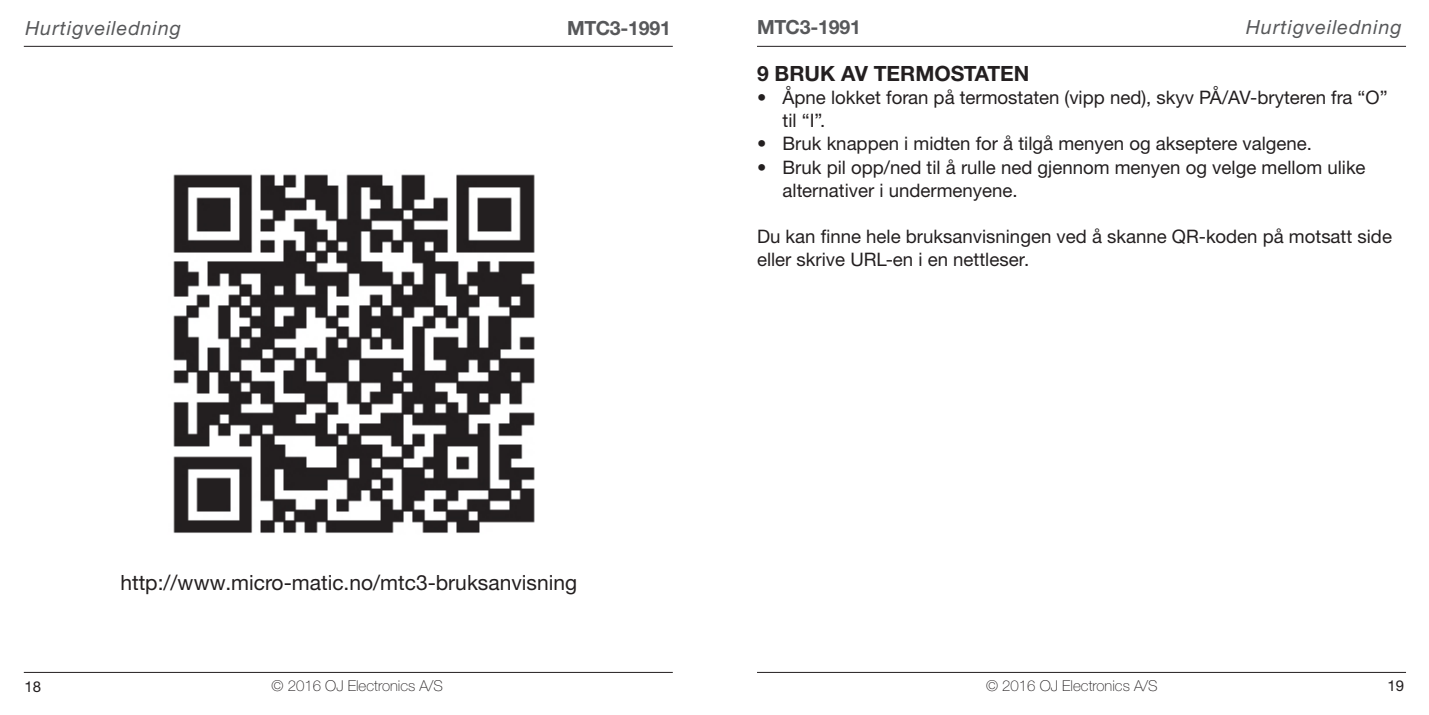
<style>
.page{position:relative;width:1429px;height:715px;background:#fff}
.page>*{position:absolute;margin:0;border:0;box-sizing:border-box;transform-origin:0 0}
.t1{font:21px "Helvetica Neue LTW1 G";color:#231f20}
.t2{font:700 21px "Helvetica Neue LTW1 G";color:#231f20}
.t3{font:italic 19.5px "Helvetica Neue LTW1 G";letter-spacing:.05em;color:#57585a}
.t4{font:700 19.5px "Helvetica Neue LTW1 G";letter-spacing:-.01em;color:#57585a}
.t5{font:18.6px/23.1px "Helvetica Neue LTW1 G";color:#231f20}
.t6{font:100 15px "Helvetica Neue LTW1 G";color:#231f20}
.t7{font:15px "Helvetica Neue LTW1 G";color:#231f20}
</style>
<div class="page">
<hr style="left:24px;top:671px;width:649px;height:1px;background:#231f20">
<hr style="left:24px;top:46px;width:649px;height:1px;background:#231f20">
<hr style="left:757px;top:671px;width:649px;height:1px;background:#231f20">
<hr style="left:757px;top:46px;width:649px;height:1px;background:#231f20">
<img style="left:173px;top:174px;width:362px;height:359px">
<p class="t3" style="left:26px;top:16px;width:157px">Hurtigveiledning</p>
<p class="t4" style="left:567px;top:16px;width:106px">MTC3-1991</p>
<p class="t4" style="left:757px;top:15px;width:106px">MTC3-1991</p>
<p class="t3" style="left:1246px;top:15px;width:157px">Hurtigveiledning</p>
<p class="t2" style="left:757px;top:61px;width:274px">9 BRUK AV TERMOSTATEN</p>
<p class="t5" style="left:782px;top:86px;width:606px;text-indent:-26px">• Åpne lokket foran på termostaten (vipp ned), skyv PÅ/AV-bryteren fra “O” til “I”.</p>
<p class="t5" style="left:757px;top:132px;width:556px">• Bruk knappen i midten for å tilgå menyen og akseptere valgene.</p>
<p class="t5" style="left:782px;top:155px;width:584px;text-indent:-26px">• Bruk pil opp/ned til å rulle ned gjennom menyen og velge mellom ulike alternativer i undermenyene.</p>
<p class="t5" style="left:757px;top:224px;width:636px">Du kan finne hele bruksanvisningen ved å skanne QR-koden på motsatt side eller skrive URL-en i en nettleser.</p>
<p class="t1" style="left:120px;top:569px;width:458px">http://www.micro-matic.no/mtc3-bruksanvisning</p>
<p class="t7" style="left:25px;top:676px;width:18px">18</p>
<p class="t6" style="left:271px;top:676px;width:173px">© 2016 OJ Electronics A/S</p>
<p class="t6" style="left:986px;top:676px;width:173px">© 2016 OJ Electronics A/S</p>
<p class="t7" style="left:1387px;top:676px;width:18px">19</p>
</div>
